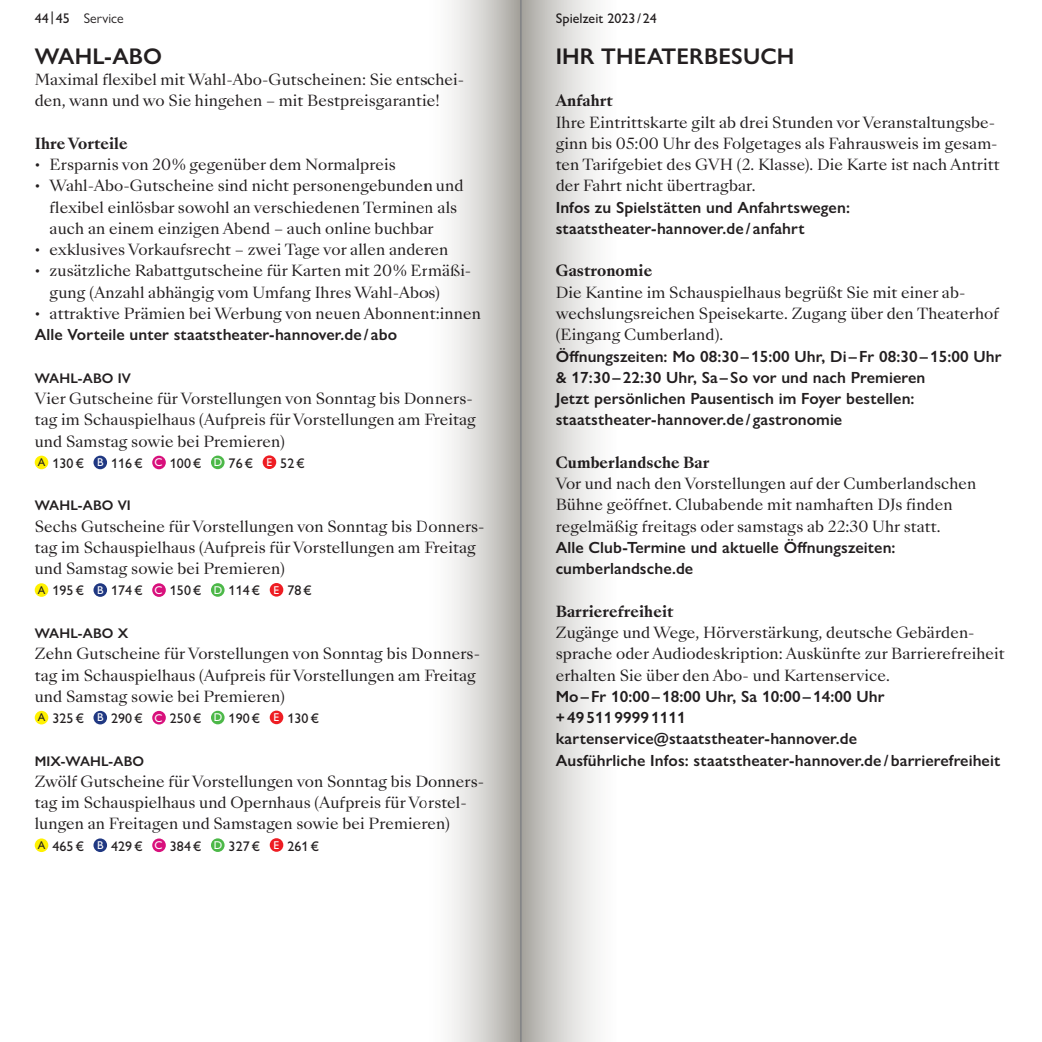
<style>
.page{position:relative;width:1042px;height:1042px;background:#fff}
.page>*{position:absolute;margin:0;border:0;box-sizing:border-box;transform-origin:0 0}
.Headline_STÜCKE{font:600 22.75px "Gill Sans Nova";letter-spacing:.005em;color:#231f20}
.Besetzung___GS_9_5_1{font:600 16.1px/21.2px "Gill Sans Nova";letter-spacing:.005em;color:#231f20}
.Copy_2023_24{font:600 16.1px/21.2px "Gill Sans Nova";letter-spacing:.005em;color:#231f20}
.Copy_2023_24-2{font:14.88px/21.2px "Sang Bleu Kingdom";letter-spacing:.005em;color:#231f20}
.Copy_2023_24-3{font:700 14.88px "Sang Bleu Kingdom";letter-spacing:.005em;color:#231f20}
.Besetzung___GS_9_5_1-2{font:500 14px "Gill Sans Nova";letter-spacing:.005em;color:#231f20}
.Besetzung___GS_9_5_1-3{font:600 14px "Gill Sans Nova";letter-spacing:.01em;color:#231f20}
.t1{font:14px "Gill Sans Nova";color:#231f20}
.Copy_2023_24-4{font:500 11.38px "Gill Sans Nova";color:#fff}
.Copy_2023_24-5{font:500 11.38px "Gill Sans Nova";color:#231f20}
.s1{font-weight:500}
.s2{font-family:"Gill Sans Nova"}
.s3{font-weight:700}
</style>
<div class="page">
<div style="left:35px;top:456px;width:13px;height:13px;background:#fff101;border-radius:50%"></div>
<div style="left:93px;top:456px;width:14px;height:13px;background:#203882;border-radius:50%"></div>
<div style="left:152px;top:456px;width:14px;height:13px;background:#d8107c;border-radius:50%"></div>
<div style="left:211px;top:455px;width:14px;height:14px;background:#4cb848;border-radius:50%"></div>
<div style="left:263px;top:455px;width:13px;height:14px;background:#ee1d23;border-radius:50%"></div>
<div style="left:35px;top:583px;width:13px;height:14px;background:#fff101;border-radius:50%"></div>
<div style="left:93px;top:583px;width:14px;height:14px;background:#203882;border-radius:50%"></div>
<div style="left:152px;top:583px;width:14px;height:14px;background:#d8107c;border-radius:50%"></div>
<div style="left:211px;top:583px;width:14px;height:14px;background:#4cb848;border-radius:50%"></div>
<div style="left:270px;top:583px;width:13px;height:13px;background:#ee1d23;border-radius:50%"></div>
<div style="left:35px;top:711px;width:13px;height:13px;background:#fff101;border-radius:50%"></div>
<div style="left:93px;top:711px;width:14px;height:13px;background:#203882;border-radius:50%"></div>
<div style="left:152px;top:711px;width:14px;height:13px;background:#d8107c;border-radius:50%"></div>
<div style="left:211px;top:711px;width:14px;height:13px;background:#4cb848;border-radius:50%"></div>
<div style="left:270px;top:710px;width:13px;height:14px;background:#ee1d23;border-radius:50%"></div>
<div style="left:35px;top:838px;width:13px;height:14px;background:#fff101;border-radius:50%"></div>
<div style="left:93px;top:838px;width:14px;height:14px;background:#203882;border-radius:50%"></div>
<div style="left:152px;top:838px;width:14px;height:14px;background:#d8107c;border-radius:50%"></div>
<div style="left:211px;top:838px;width:14px;height:14px;background:#4cb848;border-radius:50%"></div>
<div style="left:270px;top:838px;width:13px;height:14px;background:#ee1d23;border-radius:50%"></div>
<div style="left:427px;top:0;width:94px;height:1042px;background:linear-gradient(to right,#fff,#adaba5)"></div>
<div style="left:521px;top:0;width:95px;height:1042px;background:linear-gradient(to right,#adaca6,#fff)"></div>
<hr style="left:520px;top:0;width:1px;height:1042px;background:#808285">
<p class="t1" style="left:35px;top:10px;width:90px"><span class="s1">44|45</span> Service</p>
<p class="Besetzung___GS_9_5_1-2" style="left:556px;top:10px;width:103px">Spielzeit 2023/24</p>
<p class="Headline_STÜCKE" style="left:35px;top:42px;width:129px">WAHL-ABO</p>
<p class="Copy_2023_24-2" style="left:35px;top:70px;width:431px">Maximal flexibel mit Wahl-Abo-Gutscheinen: Sie entschei&shy;den, wann und wo Sie hingehen – mit Bestpreisgarantie!</p>
<p class="Copy_2023_24-3" style="left:35px;top:133px;width:94px">Ihre Vorteile</p>
<p class="Copy_2023_24-2" style="left:35px;top:155px;width:363px"><span class="s2">•</span> Ersparnis von 20 % gegenüber dem Normalpreis</p>
<p class="Copy_2023_24-2" style="left:50px;top:176px;width:415px;text-indent:-15px"><span class="s2">•</span> Wahl-Abo-Gutscheine sind nicht personengebunden und flexibel einlösbar sowohl an verschiedenen Terminen als auch an einem einzigen Abend – auch online buchbar</p>
<p class="Copy_2023_24-2" style="left:35px;top:240px;width:415px"><span class="s2">•</span> exklusives Vorkaufsrecht – zwei Tage vor allen anderen</p>
<p class="Copy_2023_24-2" style="left:50px;top:261px;width:423px;text-indent:-15px"><span class="s2">•</span> zusätzliche Rabattgutscheine für Karten mit 20 % Ermäßi&shy;gung (Anzahl abhängig vom Umfang Ihres Wahl-Abos)</p>
<p class="Copy_2023_24-2" style="left:35px;top:303px;width:448px"><span class="s2">•</span> attraktive Prämien bei Werbung von neuen Abonnent:innen</p>
<p class="Besetzung___GS_9_5_1" style="left:35px;top:324px;width:364px">Alle Vorteile unter staatstheater-hannover.de / abo</p>
<p class="Besetzung___GS_9_5_1-3" style="left:35px;top:369px;width:98px">WAHL-ABO IV</p>
<p class="Copy_2023_24-2" style="left:35px;top:388px;width:443px">Vier Gutscheine für Vorstellungen von Sonntag bis Donners&shy;tag im Schauspielhaus (Aufpreis für Vorstellungen am Freitag und Samstag sowie bei Premieren)</p>
<p class="Copy_2023_24-5" style="left:38px;top:455px;width:9px">A</p>
<p class="Besetzung___GS_9_5_1-2" style="left:52px;top:454px;width:33px">130€</p>
<p class="Copy_2023_24-4" style="left:97px;top:455px;width:8px">B</p>
<p class="Besetzung___GS_9_5_1-2" style="left:111px;top:454px;width:33px">116€</p>
<p class="Copy_2023_24-4" style="left:155px;top:455px;width:10px">C</p>
<p class="Besetzung___GS_9_5_1-2" style="left:170px;top:454px;width:33px">100€</p>
<p class="Copy_2023_24-4" style="left:214px;top:455px;width:10px">D</p>
<p class="Besetzung___GS_9_5_1-2" style="left:229px;top:454px;width:26px">76€</p>
<p class="Copy_2023_24-4" style="left:266px;top:455px;width:7px">E</p>
<p class="Besetzung___GS_9_5_1-2" style="left:280px;top:454px;width:26px">52€</p>
<p class="Besetzung___GS_9_5_1-3" style="left:35px;top:497px;width:98px">WAHL-ABO VI</p>
<p class="Copy_2023_24-2" style="left:35px;top:516px;width:451px">Sechs Gutscheine für Vorstellungen von Sonntag bis Donners&shy;tag im Schauspielhaus (Aufpreis für Vorstellungen am Freitag und Samstag sowie bei Premieren)</p>
<p class="Copy_2023_24-5" style="left:38px;top:583px;width:9px">A</p>
<p class="Besetzung___GS_9_5_1-2" style="left:52px;top:582px;width:33px">195€</p>
<p class="Copy_2023_24-4" style="left:97px;top:583px;width:8px">B</p>
<p class="Besetzung___GS_9_5_1-2" style="left:111px;top:582px;width:33px">174€</p>
<p class="Copy_2023_24-4" style="left:155px;top:583px;width:10px">C</p>
<p class="Besetzung___GS_9_5_1-2" style="left:170px;top:582px;width:33px">150€</p>
<p class="Copy_2023_24-4" style="left:214px;top:583px;width:10px">D</p>
<p class="Besetzung___GS_9_5_1-2" style="left:229px;top:582px;width:33px">114€</p>
<p class="Copy_2023_24-4" style="left:273px;top:583px;width:7px">E</p>
<p class="Besetzung___GS_9_5_1-2" style="left:287px;top:582px;width:26px">78€</p>
<p class="Besetzung___GS_9_5_1-3" style="left:35px;top:624px;width:95px">WAHL-ABO X</p>
<p class="Copy_2023_24-2" style="left:35px;top:644px;width:447px">Zehn Gutscheine für Vorstellungen von Sonntag bis Donners&shy;tag im Schauspielhaus (Aufpreis für Vorstellungen am Freitag und Samstag sowie bei Premieren)</p>
<p class="Copy_2023_24-5" style="left:38px;top:711px;width:9px">A</p>
<p class="Besetzung___GS_9_5_1-2" style="left:52px;top:710px;width:33px">325€</p>
<p class="Copy_2023_24-4" style="left:97px;top:711px;width:8px">B</p>
<p class="Besetzung___GS_9_5_1-2" style="left:111px;top:710px;width:33px">290€</p>
<p class="Copy_2023_24-4" style="left:155px;top:711px;width:10px">C</p>
<p class="Besetzung___GS_9_5_1-2" style="left:170px;top:710px;width:33px">250€</p>
<p class="Copy_2023_24-4" style="left:214px;top:710px;width:10px">D</p>
<p class="Besetzung___GS_9_5_1-2" style="left:229px;top:710px;width:33px">190€</p>
<p class="Copy_2023_24-4" style="left:273px;top:710px;width:7px">E</p>
<p class="Besetzung___GS_9_5_1-2" style="left:287px;top:710px;width:33px">130€</p>
<p class="Besetzung___GS_9_5_1-3" style="left:35px;top:752px;width:111px">MIX-WAHL-ABO</p>
<p class="Copy_2023_24-2" style="left:35px;top:771px;width:451px">Zwölf Gutscheine für Vorstellungen von Sonntag bis Donners&shy;tag im Schauspielhaus und Opernhaus (Aufpreis für Vorstel&shy;lungen an Freitagen und Samstagen sowie bei Premieren)</p>
<p class="Copy_2023_24-5" style="left:38px;top:838px;width:9px">A</p>
<p class="Besetzung___GS_9_5_1-2" style="left:52px;top:837px;width:33px">465€</p>
<p class="Copy_2023_24-4" style="left:97px;top:838px;width:8px">B</p>
<p class="Besetzung___GS_9_5_1-2" style="left:111px;top:837px;width:33px">429€</p>
<p class="Copy_2023_24-4" style="left:155px;top:838px;width:10px">C</p>
<p class="Besetzung___GS_9_5_1-2" style="left:170px;top:837px;width:33px">384€</p>
<p class="Copy_2023_24-4" style="left:214px;top:838px;width:10px">D</p>
<p class="Besetzung___GS_9_5_1-2" style="left:229px;top:837px;width:33px">327€</p>
<p class="Copy_2023_24-4" style="left:273px;top:838px;width:7px">E</p>
<p class="Besetzung___GS_9_5_1-2" style="left:287px;top:837px;width:33px">261€</p>
<p class="Headline_STÜCKE" style="left:556px;top:42px;width:240px">IHR THEATERBESUCH</p>
<p class="Copy_2023_24-3" style="left:556px;top:90px;width:59px">Anfahrt</p>
<p class="Copy_2023_24-2" style="left:556px;top:112px;width:445px">Ihre Eintrittskarte gilt ab drei Stunden vor Veranstaltungsbe&shy;ginn bis 05:00 Uhr des Folgetages als Fahrausweis im gesam&shy;ten Tarifgebiet des GVH (2. Klasse). Die Karte ist nach Antritt der Fahrt nicht übertragbar.</p>
<p class="Besetzung___GS_9_5_1" style="left:556px;top:196px;width:296px">Infos zu Spielstätten und Anfahrtswegen: staatstheater-hannover.de / anfahrt</p>
<p class="Copy_2023_24-2" style="left:556px;top:261px;width:445px"><span class="s3">Gastronomie<br></span>Die Kantine im Schauspielhaus begrüßt Sie mit einer ab&shy;wechslungsreichen Speisekarte. Zugang über den Theaterhof (Eingang Cumberland).</p>
<p class="Copy_2023_24" style="left:556px;top:345px;width:447px">Öffnungszeiten: Mo 08:30 – 15:00 Uhr, Di – Fr 08:30 – 15:00 Uhr &amp; 17:30 – 22:30 Uhr, Sa – So vor und nach Premieren</p>
<p class="Besetzung___GS_9_5_1" style="left:556px;top:388px;width:360px">Jetzt persönlichen Pausentisch im Foyer bestellen: staatstheater-hannover.de / gastronomie</p>
<p class="Copy_2023_24-2" style="left:556px;top:452px;width:422px"><span class="s3">Cumberlandsche Bar<br></span>Vor und nach den Vorstellungen auf der Cumberlandschen Bühne geöffnet. Clubabende mit namhaften DJs finden regelmäßig freitags oder samstags ab 22:30 Uhr statt.</p>
<p class="Besetzung___GS_9_5_1" style="left:556px;top:537px;width:341px">Alle Club-Termine und aktuelle Öffnungszeiten: cumberlandsche.de</p>
<p class="Copy_2023_24-2" style="left:556px;top:601px;width:450px"><span class="s3">Barrierefreiheit<br></span>Zugänge und Wege, Hörverstärkung, deutsche Gebärden&shy;sprache oder Audiodeskription: Auskünfte zur Barrierefreiheit erhalten Sie über den Abo- und Kartenservice.</p>
<p class="Copy_2023_24" style="left:556px;top:685px;width:330px">Mo– Fr 10:00 – 18:00 Uhr, Sa 10:00 – 14:00 Uhr +49 511 9999 1111</p>
<p class="Copy_2023_24" style="left:556px;top:728px;width:446px">kartenservice@staatstheater-hannover.de<br>Ausführliche Infos: staatstheater-hannover.de /barrierefreiheit</p>
</div>
